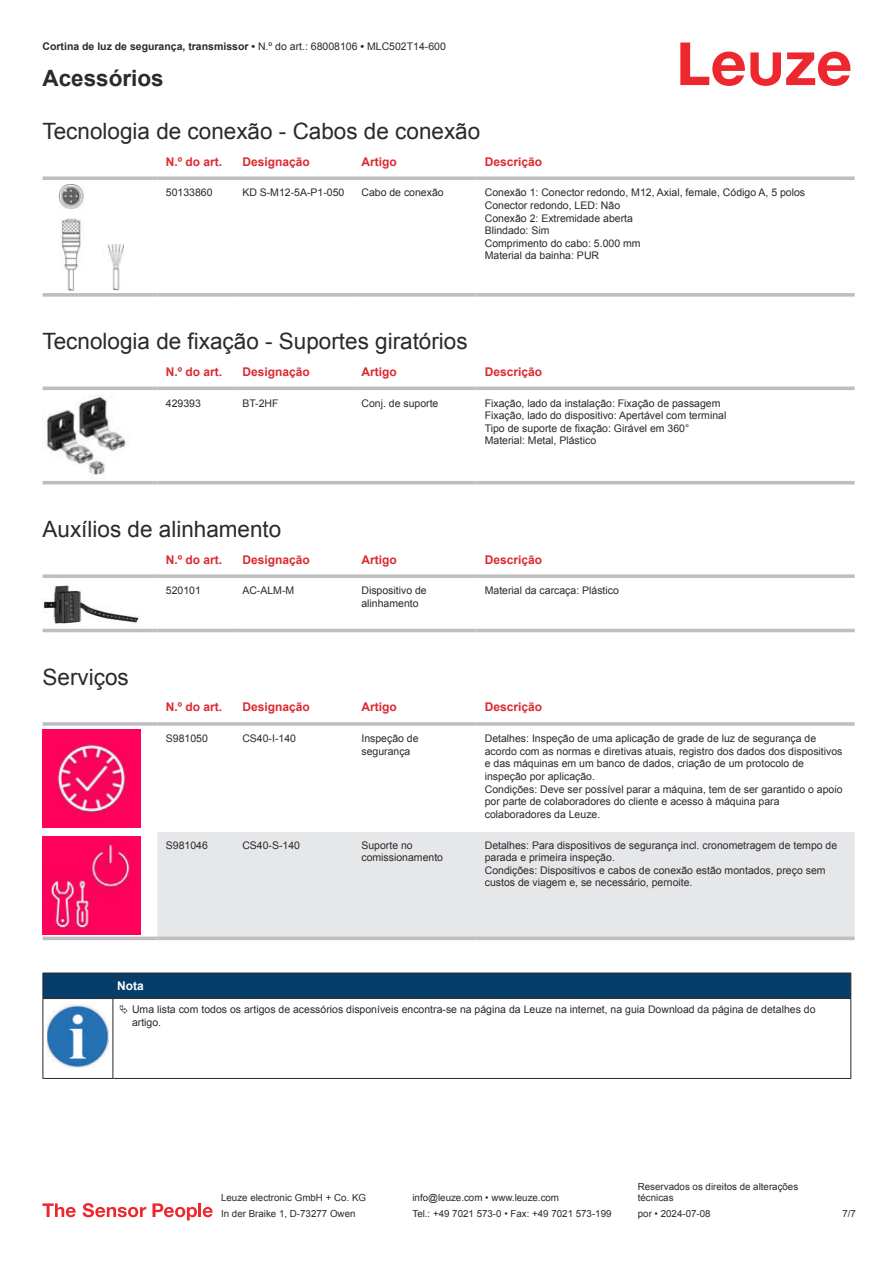
<style>
.page{position:relative;width:893px;height:1263px;background:#fff}
.page>*{position:absolute;margin:0;border:0;box-sizing:border-box;transform-origin:0 0}
.t1{font:22.5px "Arial";color:#2b292a}
.t2{font:700 22.5px "Arial";color:#2b292a}
.t3{font:700 12px "Arial";color:#db2a30}
.t4{font:700 12px "Arial";color:#fff}
.t5{font:10.5px/12.6px "Arial";color:#2b292a}
.t6{font:700 10.5px "Arial";color:#2b292a}
.t7{font:9.75px/11.7px "Arial";color:#2b292a}
.s1{font-weight:400}
</style>
<div class="page">
<svg style="left:680px;top:43px;width:170px;height:43px"></svg>
<svg style="left:43px;top:176px;width:114px;height:4px"></svg>
<svg style="left:157px;top:176px;width:77px;height:4px"></svg>
<svg style="left:234px;top:176px;width:119px;height:4px"></svg>
<svg style="left:353px;top:176px;width:123px;height:4px"></svg>
<svg style="left:476px;top:176px;width:379px;height:4px;background:#c4c6c8"></svg>
<svg style="left:43px;top:293px;width:114px;height:4px"></svg>
<svg style="left:157px;top:293px;width:77px;height:4px"></svg>
<svg style="left:234px;top:293px;width:119px;height:4px"></svg>
<svg style="left:353px;top:293px;width:123px;height:4px"></svg>
<svg style="left:476px;top:293px;width:379px;height:4px;background:#c3c5c7"></svg>
<img style="left:59px;top:184px;width:65px;height:107px">
<svg style="left:43px;top:478px;width:812px;height:7px"></svg>
<svg style="left:43px;top:386px;width:114px;height:4px"></svg>
<svg style="left:157px;top:386px;width:77px;height:4px"></svg>
<svg style="left:234px;top:386px;width:119px;height:4px"></svg>
<svg style="left:353px;top:386px;width:123px;height:4px"></svg>
<svg style="left:476px;top:386px;width:379px;height:4px;background:#c5c7c9"></svg>
<hr style="left:43px;top:481px;width:114px;height:3px;background:#bdbfc1">
<hr style="left:157px;top:481px;width:77px;height:3px;background:#bdbfc1">
<hr style="left:234px;top:481px;width:119px;height:3px;background:#bdbfc1">
<hr style="left:353px;top:481px;width:123px;height:3px;background:#bdbfc1">
<hr style="left:476px;top:481px;width:379px;height:3px;background:#bdbfc1">
<img style="left:43px;top:395px;width:84px;height:80px">
<div style="left:43px;top:628px;width:812px;height:5px;background:#ececed"></div>
<svg style="left:43px;top:574px;width:114px;height:4px"></svg>
<svg style="left:157px;top:574px;width:77px;height:4px"></svg>
<svg style="left:234px;top:574px;width:119px;height:4px"></svg>
<svg style="left:353px;top:574px;width:123px;height:4px"></svg>
<svg style="left:476px;top:574px;width:379px;height:4px;background:#c3c5c7"></svg>
<hr style="left:43px;top:629px;width:114px;height:3px;background:#bdbfc1">
<hr style="left:157px;top:629px;width:77px;height:3px;background:#bdbfc1">
<hr style="left:234px;top:629px;width:119px;height:3px;background:#bdbfc1">
<hr style="left:353px;top:629px;width:123px;height:3px;background:#bdbfc1">
<hr style="left:476px;top:629px;width:379px;height:3px;background:#bdbfc1">
<img style="left:43px;top:585px;width:97px;height:40px">
<svg style="left:43px;top:729px;width:811px;height:212px"></svg>
<div style="left:157px;top:832px;width:698px;height:104px;background:#e6e7e9"></div>
<hr style="left:43px;top:722px;width:114px;height:4px;background:#bdbfc1">
<hr style="left:157px;top:722px;width:77px;height:4px;background:#c8cacb">
<hr style="left:234px;top:722px;width:119px;height:4px;background:#c3c5c6">
<hr style="left:353px;top:722px;width:123px;height:4px;background:#bdbfc1">
<hr style="left:476px;top:722px;width:379px;height:4px;background:#c8cacb">
<svg style="left:43px;top:936px;width:114px;height:4px"></svg>
<svg style="left:157px;top:936px;width:77px;height:4px"></svg>
<svg style="left:234px;top:936px;width:119px;height:4px"></svg>
<svg style="left:353px;top:936px;width:123px;height:4px"></svg>
<svg style="left:476px;top:936px;width:379px;height:4px;background:#c3c4c6"></svg>
<img style="left:43px;top:730px;width:97px;height:98px">
<img style="left:43px;top:836px;width:97px;height:98px">
<svg style="left:44px;top:999px;width:806px;height:79px"></svg>
<hr style="left:43px;top:998px;width:70px;height:1px;background:#2b292a">
<div style="left:43px;top:973px;width:808px;height:25px;background:#063d69"></div>
<hr style="left:113px;top:998px;width:738px;height:1px;background:#2b292a">
<hr style="left:43px;top:999px;width:1px;height:75px;background:#2b292a">
<hr style="left:113px;top:999px;width:1px;height:75px;background:#2b292a">
<hr style="left:850px;top:999px;width:1px;height:75px;background:#2b292a">
<hr style="left:43px;top:1078px;width:70px;height:1px;background:#2b292a">
<hr style="left:113px;top:1078px;width:738px;height:1px;background:#2b292a">
<img style="left:47px;top:1005px;width:61px;height:63px">
<div style="left:115px;top:999px;width:734px;height:33px;background:#fff"></div>
<svg style="left:43px;top:1203px;width:33px;height:14px"></svg>
<svg style="left:83px;top:1203px;width:63px;height:14px"></svg>
<svg style="left:153px;top:1203px;width:44px;height:17px"></svg>
<hr style="left:198px;top:1203px;width:3px;height:14px;background:#ed272d">
<svg style="left:203px;top:1207px;width:10px;height:10px"></svg>
<p class="t6" style="left:43px;top:43px;width:405px">Cortina de luz de segurança, transmissor • <span class="s1">N.º do art.: 68008106</span> • <span class="s1">MLC502T14-600</span></p>
<h1 class="t2" style="left:43px;top:70px;width:123px">Acessórios</h1>
<h1 class="t1" style="left:43px;top:123px;width:439px">Tecnologia de conexão - Cabos de conexão</h1>
<p class="t3" style="left:166px;top:157px;width:58px">N.º do art.</p>
<p class="t3" style="left:242px;top:157px;width:69px">Designação</p>
<p class="t3" style="left:361px;top:157px;width:37px">Artigo</p>
<p class="t3" style="left:485px;top:157px;width:59px">Descrição</p>
<p class="t5" style="left:166px;top:187px;width:48px">50133860</p>
<p class="t5" style="left:242px;top:187px;width:104px">KD S-M12-5A-P1- 050</p>
<p class="t5" style="left:361px;top:187px;width:84px">Cabo de conexão</p>
<p class="t5" style="left:485px;top:187px;width:322px">Conexão 1: Conector redondo, M12, Axial, female, Código A, 5 polos<br>Conector redondo, LED: Não<br>Conexão 2: Extremidade aberta<br>Blindado: Sim<br>Comprimento do cabo: 5.000 mm<br>Material da bainha: PUR</p>
<h1 class="t1" style="left:43px;top:333px;width:427px">Tecnologia de fixação - Suportes giratórios</h1>
<p class="t3" style="left:166px;top:367px;width:58px">N.º do art.</p>
<p class="t3" style="left:242px;top:367px;width:69px">Designação</p>
<p class="t3" style="left:361px;top:367px;width:37px">Artigo</p>
<p class="t3" style="left:485px;top:367px;width:59px">Descrição</p>
<p class="t5" style="left:166px;top:397px;width:37px">429393</p>
<p class="t5" style="left:242px;top:397px;width:38px">BT-2HF</p>
<p class="t5" style="left:361px;top:397px;width:79px">Conj. de suporte</p>
<p class="t5" style="left:485px;top:397px;width:243px">Fixação, lado da instalação: Fixação de passagem Fixação, lado do dispositivo: Apertável com terminal Tipo de suporte de fixação: Girável em 360° Material: Metal, Plástico</p>
<h1 class="t1" style="left:43px;top:521px;width:240px">Auxílios de alinhamento</h1>
<p class="t3" style="left:166px;top:555px;width:58px">N.º do art.</p>
<p class="t3" style="left:242px;top:555px;width:69px">Designação</p>
<p class="t3" style="left:361px;top:555px;width:37px">Artigo</p>
<p class="t3" style="left:485px;top:555px;width:59px">Descrição</p>
<p class="t5" style="left:166px;top:585px;width:37px">520101</p>
<p class="t5" style="left:242px;top:585px;width:53px">AC-ALM-M</p>
<p class="t5" style="left:361px;top:585px;width:67px">Dispositivo de alinhamento</p>
<p class="t5" style="left:485px;top:585px;width:136px">Material da carcaça: Plástico</p>
<h1 class="t1" style="left:43px;top:669px;width:88px">Serviços</h1>
<p class="t3" style="left:166px;top:702px;width:58px">N.º do art.</p>
<p class="t3" style="left:242px;top:702px;width:69px">Designação</p>
<p class="t3" style="left:361px;top:702px;width:37px">Artigo</p>
<p class="t3" style="left:485px;top:702px;width:59px">Descrição</p>
<p class="t5" style="left:166px;top:733px;width:44px">S981050</p>
<p class="t5" style="left:242px;top:733px;width:55px">CS40-I-140</p>
<p class="t5" style="left:361px;top:733px;width:59px">Inspeção de segurança</p>
<p class="t5" style="left:485px;top:733px;width:359px">Detalhes: Inspeção de uma aplicação de grade de luz de segurança de acordo com as normas e diretivas atuais, registro dos dados dos dispositivos e das máquinas em um banco de dados, criação de um protocolo de inspeção por aplicação.<br>Condições: Deve ser possível parar a máquina, tem de ser garantido o apoio por parte de colaboradores do cliente e acesso à máquina para colaboradores da Leuze.</p>
<p class="t5" style="left:166px;top:839px;width:44px">S981046</p>
<p class="t5" style="left:242px;top:839px;width:59px">CS40-S-140</p>
<p class="t5" style="left:361px;top:839px;width:83px">Suporte no comissionamento</p>
<p class="t5" style="left:485px;top:839px;width:354px">Detalhes: Para dispositivos de segurança incl. cronometragem de tempo de parada e primeira inspeção.<br>Condições: Dispositivos e cabos de conexão estão montados, preço sem custos de viagem e, se necessário, pernoite.</p>
<p class="t4" style="left:117px;top:981px;width:28px">Nota</p>
<p class="t5" style="left:132px;top:1004px;width:685px">Uma lista com todos os artigos de acessórios disponíveis encontra-se na página da Leuze na internet, na guia Download da página de detalhes do artigo.</p>
<p class="t7" style="left:221px;top:1193px;width:146px">Leuze electronic GmbH + Co. KG</p>
<p class="t7" style="left:412px;top:1193px;width:148px">info@leuze.com • www.leuze.com</p>
<p class="t7" style="left:638px;top:1181px;width:162px">Reservados os direitos de alterações técnicas</p>
<p class="t7" style="left:221px;top:1209px;width:136px">In der Braike 1, D-73277 Owen</p>
<p class="t7" style="left:412px;top:1209px;width:201px">Tel.: +49 7021 573-0 • Fax: +49 7021 573-199</p>
<p class="t7" style="left:638px;top:1209px;width:74px">por • 2024-07-08</p>
<p class="t7" style="left:842px;top:1209px;width:15px">7 /7</p>
</div>
